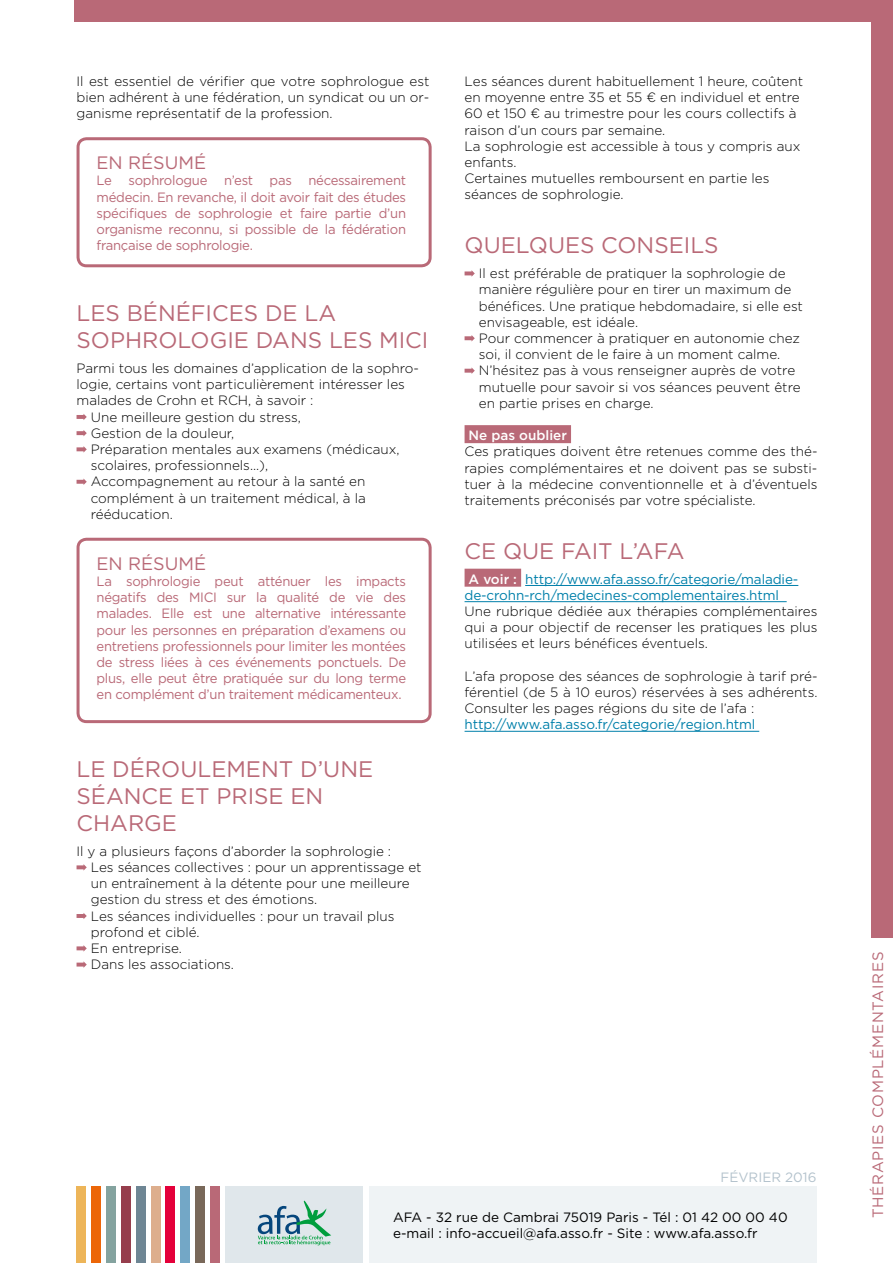
<style>
.page{position:relative;width:893px;height:1263px;background:#fff}
.page>*{position:absolute;margin:0;border:0;box-sizing:border-box;transform-origin:0 0}
.t1{font:22.5px/27px "Gotham";color:#b96977}
.t2{font:18px "Gotham";color:#b96977}
.t3{font:15px "Gotham";letter-spacing:.05em;color:#b96977}
.t4{font:300 13.5px/16.2px "Gotham";color:#000;text-align:justify}
.t5{font:13.5px/16.2px "Gotham";letter-spacing:-.02em;color:#b96977;text-align:justify}
.t6{font:13.5px/16.2px "Gotham";letter-spacing:-.01em;color:#0080aa}
.t7{font:13.5px "Gotham";color:#000}
.t8{font:500 13.5px "Gotham";color:#fff}
.t9{font:13.5px "Gotham";color:#b3c2cc}
.s1{font-weight:500;color:#fff}
</style>
<div class="page">
<div style="left:77px;top:137px;width:355px;height:130px;border:3px solid #b96977;border-radius:9px"></div>
<svg style="left:77px;top:414px;width:10px;height:6px"></svg>
<svg style="left:77px;top:430px;width:10px;height:6px"></svg>
<svg style="left:77px;top:446px;width:10px;height:7px"></svg>
<svg style="left:77px;top:478px;width:10px;height:7px"></svg>
<div style="left:77px;top:538px;width:355px;height:185px;border:3px solid #b96977;border-radius:9px"></div>
<svg style="left:77px;top:864px;width:10px;height:7px"></svg>
<svg style="left:77px;top:913px;width:10px;height:6px"></svg>
<svg style="left:77px;top:945px;width:10px;height:7px"></svg>
<svg style="left:77px;top:961px;width:10px;height:7px"></svg>
<div style="left:872px;top:0;width:21px;height:938px;background:#b96977"></div>
<div style="left:74px;top:0;width:819px;height:21px;background:#b96977"></div>
<div style="left:225px;top:1186px;width:138px;height:77px;background:#e0e7eb"></div>
<div style="left:369px;top:1186px;width:447px;height:77px;background:#eff3f5"></div>
<svg style="left:258px;top:1200px;width:73px;height:45px"></svg>
<div style="left:77px;top:1186px;width:9px;height:77px;background:#edb559"></div>
<div style="left:151px;top:1186px;width:9px;height:77px;background:#ddae8d"></div>
<div style="left:91px;top:1186px;width:10px;height:77px;background:#ec6608"></div>
<div style="left:106px;top:1186px;width:10px;height:77px;background:#84a39f"></div>
<div style="left:166px;top:1186px;width:9px;height:77px;background:#e4003a"></div>
<div style="left:180px;top:1186px;width:10px;height:77px;background:#73a7c6"></div>
<div style="left:121px;top:1186px;width:10px;height:77px;background:#963e4d"></div>
<div style="left:195px;top:1186px;width:10px;height:77px;background:#796859"></div>
<div style="left:136px;top:1186px;width:10px;height:77px;background:#6e8694"></div>
<div style="left:210px;top:1186px;width:10px;height:77px;background:#b96977"></div>
<div style="left:465px;top:425px;width:106px;height:18px;background:#b96977"></div>
<div style="left:465px;top:569px;width:56px;height:18px;background:#b96977"></div>
<hr style="left:525px;top:585px;width:273px;height:1px;background:#0080aa">
<hr style="left:465px;top:601px;width:322px;height:1px;background:#0080aa">
<hr style="left:465px;top:731px;width:294px;height:1px;background:#0080aa">
<svg style="left:465px;top:270px;width:10px;height:7px"></svg>
<svg style="left:465px;top:335px;width:10px;height:6px"></svg>
<svg style="left:465px;top:367px;width:10px;height:7px"></svg>
<p class="t4" style="left:77px;top:73px;width:354px">Il est essentiel de vérifier que votre sophrologue est bien adhérent à une fédération, un syndicat ou un or&shy;ganisme représentatif de la profession.</p>
<h2 class="t2" style="left:97px;top:151px;width:111px">EN RÉSUMÉ</h2>
<p class="t5" style="left:97px;top:172px;width:311px">Le sophrologue n’est pas nécessairement médecin. En revanche, il doit avoir fait des études spécifiques de sophrologie et faire partie d’un organisme reconnu, si possible de la fédération française de sophrologie.</p>
<h1 class="t1" style="left:77px;top:299px;width:353px">LES BÉNÉFICES DE LA<br>SOPHROLOGIE DANS LES MICI</h1>
<p class="t4" style="left:77px;top:360px;width:344px">Parmi tous les domaines d’application de la sophro-</p>
<p class="t4" style="left:77px;top:376px;width:330px">logie, certains vont particulièrement intéresser les</p>
<p class="t4" style="left:77px;top:392px;width:238px">malades de Crohn et RCH, à savoir :</p>
<p class="t4" style="left:91px;top:408px;width:212px">Une meilleure gestion du stress,</p>
<p class="t4" style="left:91px;top:425px;width:145px">Gestion de la douleur,</p>
<p class="t4" style="left:91px;top:441px;width:310px">Préparation mentales aux examens (médicaux,</p>
<p class="t4" style="left:91px;top:457px;width:179px">scolaires, professionnels...),</p>
<p class="t4" style="left:91px;top:473px;width:276px">Accompagnement au retour à la santé en</p>
<p class="t4" style="left:91px;top:489px;width:276px">complément à un traitement médical, à la</p>
<p class="t4" style="left:91px;top:506px;width:84px">rééducation.</p>
<h2 class="t2" style="left:97px;top:552px;width:111px">EN RÉSUMÉ</h2>
<p class="t5" style="left:97px;top:573px;width:311px">La sophrologie peut atténuer les impacts négatifs des MICI sur la qualité de vie des malades. Elle est une alternative intéressante pour les personnes en préparation d’examens ou entretiens professionnels pour limiter les montées de stress liées à ces événements ponctuels. De plus, elle peut être pratiquée sur du long terme en complément d’un traitement médicamenteux.</p>
<h1 class="t1" style="left:77px;top:755px;width:298px">LE DÉROULEMENT D’UNE<br>SÉANCE ET PRISE EN<br>CHARGE</h1>
<p class="t4" style="left:91px;top:843px;width:332px;text-align:left;text-indent:-14px">Il y a plusieurs façons d’aborder la sophrologie :<br>Les séances collectives : pour un apprentissage et un entraînement à la détente pour une meilleure gestion du stress et des émotions.<br>Les séances individuelles : pour un travail plus profond et ciblé.<br>En entreprise.<br>Dans les associations.</p>
<p class="t4" style="left:465px;top:73px;width:340px;text-align:left">Les séances durent habituellement 1 heure, coûtent en moyenne entre 35 et 55 € en individuel et entre 60 et 150 € au trimestre pour les cours collectifs à raison d’un cours par semaine.<br>La sophrologie est accessible à tous y compris aux enfants.<br>Certaines mutuelles remboursent en partie les séances de sophrologie.</p>
<h1 class="t1" style="left:465px;top:231px;width:256px">QUELQUES CONSEILS</h1>
<p class="t4" style="left:479px;top:265px;width:326px;text-align:left">Il est préférable de pratiquer la sophrologie de manière régulière pour en tirer un maximum de bénéfices. Une pratique hebdomadaire, si elle est envisageable, est idéale.<br>Pour commencer à pratiquer en autonomie chez soi, il convient de le faire à un moment calme.<br>N’hésitez pas à vous renseigner auprès de votre mutuelle pour savoir si vos séances peuvent être en partie prises en charge.</p>
<p class="t8" style="left:469px;top:426px;width:100px">Ne pas oublier</p>
<p class="t4" style="left:465px;top:443px;width:354px">Ces pratiques doivent être retenues comme des thé&shy;rapies complémentaires et ne doivent pas se substi&shy;tuer à la médecine conventionnelle et à d’éventuels traitements préconisés par votre spécialiste.</p>
<h1 class="t1" style="left:465px;top:537px;width:221px">CE QUE FAIT L’AFA</h1>
<p class="t6" style="left:465px;top:570px;width:335px;text-indent:4px"><span class="s1">A voir :</span> http://www.afa.asso.fr/categorie/maladie&shy;de-crohn-rch/medecines-complementaires.html</p>
<p class="t4" style="left:465px;top:603px;width:354px">Une rubrique dédiée aux thérapies complémentaires qui a pour objectif de recenser les pratiques les plus utilisées et leurs bénéfices éventuels.</p>
<p class="t4" style="left:465px;top:668px;width:354px">L’afa propose des séances de sophrologie à tarif pré&shy;férentiel (de 5 à 10 euros) réservées à ses adhérents.<br>Consulter les pages régions du site de l’afa :</p>
<p class="t6" style="left:465px;top:716px;width:292px">http://www.afa.asso.fr/categorie/region.html</p>
<p class="t9" style="left:721px;top:1169px;width:97px">FÉVRIER 2016</p>
<p class="t7" style="left:393px;top:1209px;width:396px">AFA - 32 rue de Cambrai 75019 Paris - Tél : 01 42 00 00 40</p>
<p class="t7" style="left:393px;top:1225px;width:366px">e-mail : info-accueil@afa.asso.fr - Site : www.afa.asso.fr</p>
<p class="t3" style="left:868px;top:1218px;width:268px;rotate:-90deg">THÉRAPIES COMPLÉMENTAIRES</p>
</div>
